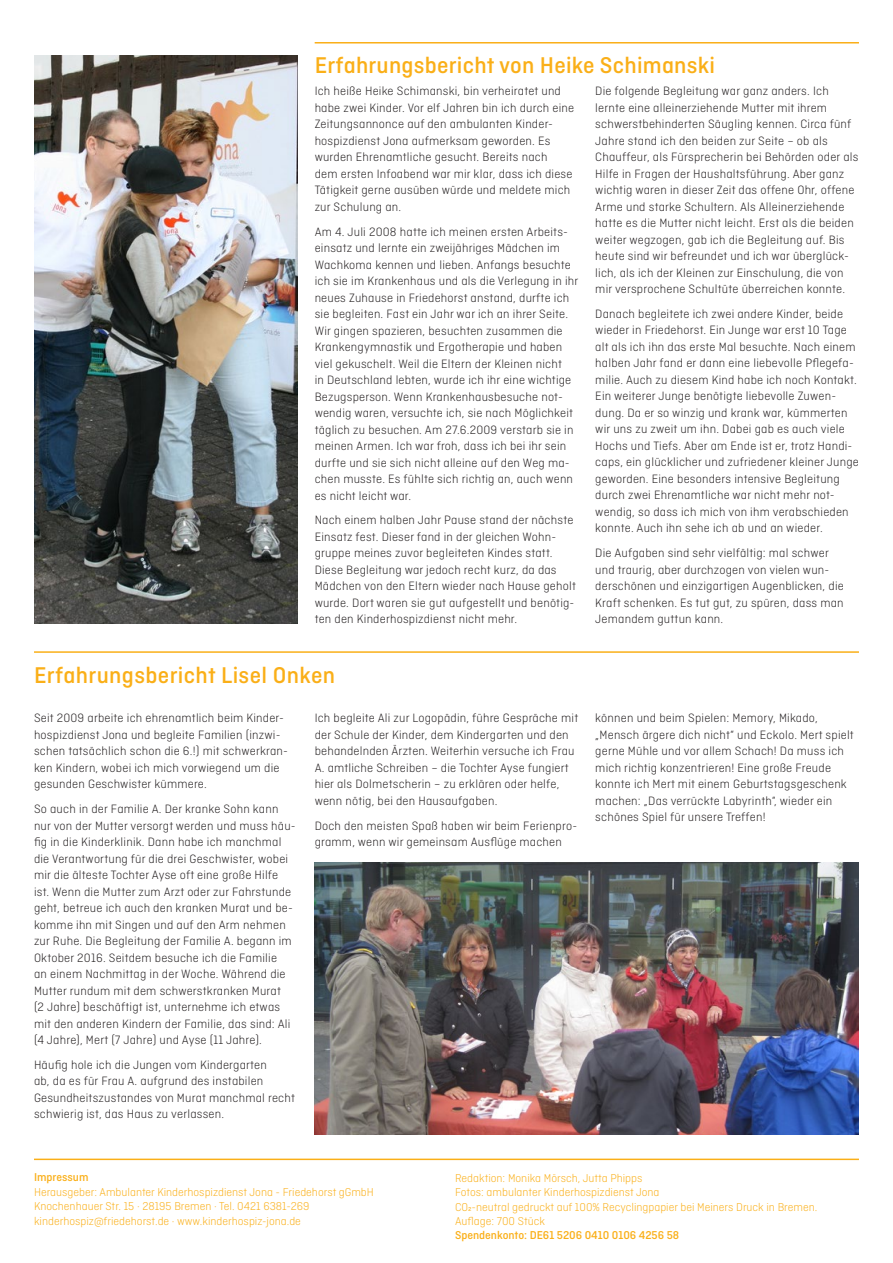
<style>
.page{position:relative;width:893px;height:1263px;background:#fff}
.page>*{position:absolute;margin:0;border:0;box-sizing:border-box;transform-origin:0 0}
.t1{font:500 24px "Ciutadella";letter-spacing:.01em;color:#faaf18}
.t2{font:300 12.75px/16.5px "Ciutadella";letter-spacing:.015em;color:#231f20}
.t3{font:300 12px/14.4px "Ciutadella";color:#faaf18}
.t4{font:500 12px "Ciutadella";color:#faaf18}
</style>
<div class="page">
<hr style="left:34px;top:651px;width:825px;height:2px;background:#faaf18">
<hr style="left:34px;top:1158px;width:825px;height:2px;background:#faaf18">
<hr style="left:315px;top:42px;width:544px;height:2px;background:#faaf18">
<img style="left:34px;top:55px;width:264px;height:568px">
<img style="left:315px;top:863px;width:544px;height:272px">
<h1 class="t1" style="left:315px;top:52px;width:402px">Erfahrungsbericht von Heike Schimanski</h1>
<p class="t2" style="left:315px;top:83px;width:261px">Ich heiße Heike Schimanski, bin verheiratet und habe zwei Kinder. Vor elf Jahren bin ich durch eine Zeitungsannonce auf den ambulanten Kinder&shy;hospizdienst Jona aufmerksam geworden. Es wurden Ehrenamtliche gesucht. Bereits nach<br>dem ersten Infoabend war mir klar, dass ich diese Tätigkeit gerne ausüben würde und meldete mich zur Schulung an.</p>
<p class="t2" style="left:315px;top:223px;width:265px">Am 4. Juli 2008 hatte ich meinen ersten Arbeits&shy;einsatz und lernte ein zweijähriges Mädchen im Wachkoma kennen und lieben. Anfangs besuchte ich sie im Krankenhaus und als die Verlegung in ihr neues Zuhause in Friedehorst anstand, durfte ich sie begleiten. Fast ein Jahr war ich an ihrer Seite.<br>Wir gingen spazieren, besuchten zusammen die Krankengymnastik und Ergotherapie und haben viel gekuschelt. Weil die Eltern der Kleinen nicht<br>in Deutschland lebten, wurde ich ihr eine wichtige Bezugsperson. Wenn Krankenhausbesuche not&shy;wendig waren, versuchte ich, sie nach Möglichkeit täglich zu besuchen. Am 27.6.2009 verstarb sie in meinen Armen. Ich war froh, dass ich bei ihr sein durfte und sie sich nicht alleine auf den Weg ma&shy;chen musste. Es fühlte sich richtig an, auch wenn es nicht leicht war.</p>
<p class="t2" style="left:315px;top:512px;width:263px">Nach einem halben Jahr Pause stand der nächste Einsatz fest. Dieser fand in der gleichen Wohn&shy;gruppe meines zuvor begleiteten Kindes statt.<br>Diese Begleitung war jedoch recht kurz, da das Mädchen von den Eltern wieder nach Hause geholt wurde. Dort waren sie gut aufgestellt und benötig&shy;ten den Kinderhospizdienst nicht mehr.</p>
<p class="t2" style="left:595px;top:83px;width:265px">Die folgende Begleitung war ganz anders. Ich lernte eine alleinerziehende Mutter mit ihrem schwerstbehinderten Säugling kennen. Circa fünf Jahre stand ich den beiden zur Seite – ob als Chauffeur, als Fürsprecherin bei Behörden oder als Hilfe in Fragen der Haushaltsführung. Aber ganz wichtig waren in dieser Zeit das offene Ohr, offene Arme und starke Schultern. Als Alleinerziehende hatte es die Mutter nicht leicht. Erst als die beiden weiter wegzogen, gab ich die Begleitung auf. Bis heute sind wir befreundet und ich war überglück&shy;lich, als ich der Kleinen zur Einschulung, die von mir versprochene Schultüte überreichen konnte.</p>
<p class="t2" style="left:595px;top:305px;width:265px">Danach begleitete ich zwei andere Kinder, beide wieder in Friedehorst. Ein Junge war erst 10 Tage alt als ich ihn das erste Mal besuchte. Nach einem halben Jahr fand er dann eine liebevolle Pflegefa&shy;milie. Auch zu diesem Kind habe ich noch Kontakt.<br>Ein weiterer Junge benötigte liebevolle Zuwen&shy;dung. Da er so winzig und krank war, kümmerten wir uns zu zweit um ihn. Dabei gab es auch viele Hochs und Tiefs. Aber am Ende ist er, trotz Handi&shy;caps, ein glücklicher und zufriedener kleiner Junge geworden. Eine besonders intensive Begleitung durch zwei Ehrenamtliche war nicht mehr not&shy;wendig, so dass ich mich von ihm verabschieden konnte. Auch ihn sehe ich ab und an wieder.</p>
<p class="t2" style="left:595px;top:545px;width:250px">Die Aufgaben sind sehr vielfältig: mal schwer und traurig, aber durchzogen von vielen wun&shy;derschönen und einzigartigen Augenblicken, die Kraft schenken. Es tut gut, zu spüren, dass man Jemandem guttun kann.</p>
<h1 class="t1" style="left:34px;top:661px;width:303px">Erfahrungsbericht Lisel Onken</h1>
<p class="t2" style="left:34px;top:710px;width:256px">Seit 2009 arbeite ich ehrenamtlich beim Kinder&shy;hospizdienst Jona und begleite Familien (inzwi&shy;schen tatsächlich schon die 6.!) mit schwerkran&shy;ken Kindern, wobei ich mich vorwiegend um die gesunden Geschwister kümmere.</p>
<p class="t2" style="left:34px;top:801px;width:263px">So auch in der Familie A. Der kranke Sohn kann nur von der Mutter versorgt werden und muss häu&shy;fig in die Kinderklinik. Dann habe ich manchmal die Verantwortung für die drei Geschwister, wobei mir die älteste Tochter Ayse oft eine große Hilfe ist. Wenn die Mutter zum Arzt oder zur Fahrstunde geht, betreue ich auch den kranken Murat und be&shy;komme ihn mit Singen und auf den Arm nehmen zur Ruhe. Die Begleitung der Familie A. begann im Oktober 2016. Seitdem besuche ich die Familie<br>an einem Nachmittag in der Woche. Während die Mutter rundum mit dem schwerstkranken Murat<br>(2 Jahre) beschäftigt ist, unternehme ich etwas mit den anderen Kindern der Familie, das sind: Ali (4 Jahre), Mert (7 Jahre) und Ayse (11 Jahre).</p>
<p class="t2" style="left:34px;top:1056px;width:262px">Häufig hole ich die Jungen vom Kindergarten<br>ab, da es für Frau A. aufgrund des instabilen Gesundheitszustandes von Murat manchmal recht schwierig ist, das Haus zu verlassen.</p>
<p class="t2" style="left:315px;top:710px;width:265px">Ich begleite Ali zur Logopädin, führe Gespräche mit der Schule der Kinder, dem Kindergarten und den behandelnden Ärzten. Weiterhin versuche ich Frau A. amtliche Schreiben – die Tochter Ayse fungiert hier als Dolmetscherin – zu erklären oder helfe, wenn nötig, bei den Hausaufgaben.</p>
<p class="t2" style="left:315px;top:817px;width:264px">Doch den meisten Spaß haben wir beim Ferienpro&shy;gramm, wenn wir gemeinsam Ausflüge machen</p>
<p class="t2" style="left:595px;top:710px;width:260px">können und beim Spielen: Memory, Mikado, „Mensch ärgere dich nicht“ und Eckolo. Mert spielt gerne Mühle und vor allem Schach! Da muss ich mich richtig konzentrieren! Eine große Freude konnte ich Mert mit einem Geburtstagsgeschenk machen: „Das verrückte Labyrinth“, wieder ein schönes Spiel für unsere Treffen!</p>
<p class="t4" style="left:34px;top:1171px;width:56px">Impressum</p>
<p class="t3" style="left:34px;top:1184px;width:341px">Herausgeber: Ambulanter Kinderhospizdienst Jona - Friedehorst gGmbH<br>Knochenhauer Str. 15 · 28195 Bremen · Tel. 0421 6381-269 kinderhospiz@friedehorst.de · www.kinderhospiz-jona.de</p>
<p class="t3" style="left:455px;top:1171px;width:364px">Redaktion: Monika Mörsch, Jutta Phipps<br>Fotos: ambulanter Kinderhospizdienst Jona<br>CO2-neutral gedruckt auf 100% Recyclingpapier bei Meiners Druck in Bremen.<br>Auflage: 700 Stück</p>
<p class="t4" style="left:455px;top:1229px;width:226px">Spendenkonto: DE61 5206 0410 0106 4256 58</p>
</div>
